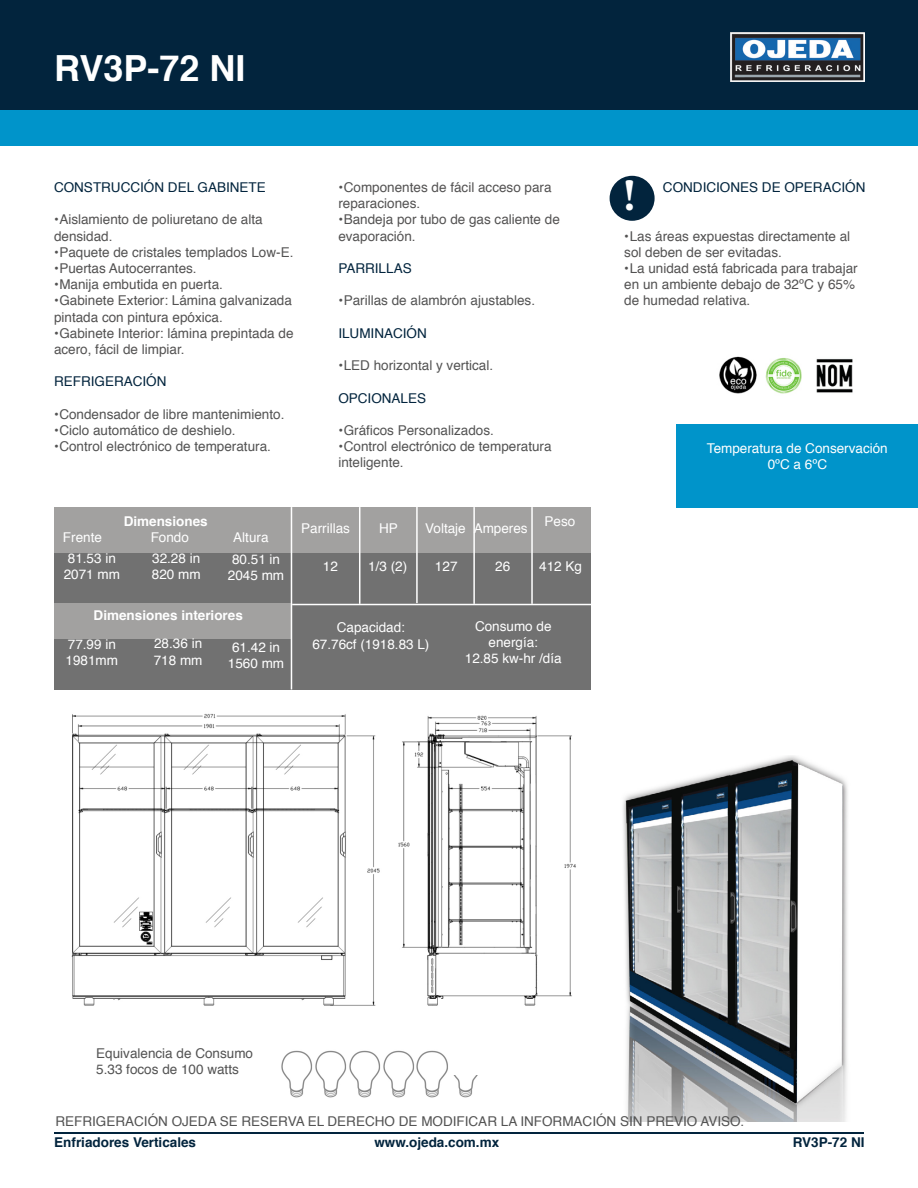
<style>
.page{position:relative;width:918px;height:1188px;background:#fff}
.page>*{position:absolute;margin:0;border:0;box-sizing:border-box;transform-origin:0 0}
.t1{font:700 45px "Minion Pro";color:#fff}
.t2{font:700 36px "Helvetica";color:#fff}
.t3{font:13.5px/16.2px "Helvetica";color:#535252}
.t4{font:13.5px/16.2px "Helvetica";color:#535353}
.t5{font:13.5px/16.2px "Helvetica";color:#fff;text-align:center}
.t6{font:13.5px "Helvetica";color:#02243d}
.t7{font:700 13.5px "Helvetica";color:#02243d}
.t8{font:700 13.5px "Helvetica";color:#fff}
</style>
<div class="page">
<div style="left:0;top:97px;width:918px;height:49px;background:#0094ca"></div>
<div style="left:0;top:0;width:918px;height:110px;background:#02243d"></div>
<hr style="left:54px;top:1132px;width:810px;height:2px;background:#02243d">
<div style="left:610px;top:176px;width:45px;height:45px;background:#02243d;border-radius:50%"></div>
<div style="left:54px;top:507px;width:537px;height:46px;background:#a2a1a0"></div>
<div style="left:54px;top:553px;width:537px;height:137px;background:#717171"></div>
<div style="left:54px;top:603px;width:237px;height:36px;background:#a2a1a0"></div>
<hr style="left:291px;top:507px;width:1px;height:183px;background:#fff">
<hr style="left:292px;top:604px;width:300px;height:1px;background:#fff">
<hr style="left:359px;top:507px;width:1px;height:97px;background:#fff">
<hr style="left:416px;top:506px;width:2px;height:97px;background:#fff">
<hr style="left:473px;top:507px;width:2px;height:97px;background:#fff">
<hr style="left:531px;top:507px;width:2px;height:97px;background:#fff">
<img style="left:71px;top:713px;width:505px;height:293px">
<img style="left:281px;top:1050px;width:167px;height:48px">
<img style="left:623px;top:755px;width:225px;height:366px">
<img style="left:453px;top:1075px;width:25px;height:23px">
<img style="left:730px;top:32px;width:134px;height:49px">
<img style="left:719px;top:356px;width:134px;height:38px">
<div style="left:677px;top:424px;width:241px;height:83px;background:#0094ca"></div>
<p class="t2" style="left:54px;top:39px;width:193px">RV3P-72 NI</p>
<p class="t6" style="left:54px;top:177px;width:213px">CONSTRUCCIÓN DEL GABINETE</p>
<p class="t3" style="left:54px;top:212px;width:210px">• Aislamiento de poliuretano de alta densidad.</p>
<p class="t3" style="left:54px;top:244px;width:241px">• Paquete de cristales templados Low-E.</p>
<p class="t3" style="left:54px;top:260px;width:144px">• Puertas Autocerrantes.</p>
<p class="t3" style="left:54px;top:277px;width:170px">• Manija embutida en puerta.</p>
<p class="t3" style="left:54px;top:293px;width:240px">• Gabinete Exterior: Lámina galvanizada pintada con pintura epóxica.</p>
<p class="t3" style="left:54px;top:325px;width:241px">• Gabinete Interior: lámina prepintada de acero, fácil de limpiar.</p>
<p class="t6" style="left:54px;top:371px;width:114px">REFRIGERACIÓN</p>
<p class="t4" style="left:54px;top:406px;width:232px">• Condensador de libre mantenimiento.</p>
<p class="t4" style="left:54px;top:422px;width:183px">• Ciclo automático de deshielo.</p>
<p class="t4" style="left:54px;top:439px;width:218px">• Control electrónico de temperatura.</p>
<p class="t3" style="left:338px;top:179px;width:215px">• Componentes de fácil acceso para reparaciones.</p>
<p class="t3" style="left:338px;top:212px;width:223px">• Bandeja por tubo de gas caliente de evaporación.</p>
<p class="t6" style="left:338px;top:258px;width:75px">PARRILLAS</p>
<p class="t4" style="left:338px;top:293px;width:198px">• Parillas de alambrón ajustables.</p>
<p class="t6" style="left:338px;top:323px;width:90px">ILUMINACIÓN</p>
<p class="t4" style="left:338px;top:358px;width:156px">• LED horizontal y vertical.</p>
<p class="t6" style="left:338px;top:387px;width:89px">OPCIONALES</p>
<p class="t4" style="left:338px;top:422px;width:157px">• Gráficos Personalizados.</p>
<p class="t4" style="left:338px;top:439px;width:215px">• Control electrónico de temperatura inteligente.</p>
<p class="t8" style="left:124px;top:510px;width:86px">Dimensiones</p>
<p class="t5" style="left:63px;top:529px;width:41px">Frente</p>
<p class="t5" style="left:151px;top:529px;width:40px">Fondo</p>
<p class="t5" style="left:233px;top:529px;width:37px">Altura</p>
<p class="t5" style="left:68px;top:550px;width:50px">81.53 in</p>
<p class="t5" style="left:64px;top:567px;width:58px">2071 mm</p>
<p class="t5" style="left:152px;top:550px;width:50px">32.28 in</p>
<p class="t5" style="left:152px;top:566px;width:50px">820 mm</p>
<p class="t5" style="left:232px;top:552px;width:50px">80.51 in</p>
<p class="t5" style="left:228px;top:568px;width:58px">2045 mm</p>
<p class="t8" style="left:94px;top:604px;width:151px">Dimensiones interiores</p>
<p class="t5" style="left:68px;top:636px;width:50px">77.99 in</p>
<p class="t5" style="left:66px;top:652px;width:54px">1981mm</p>
<p class="t5" style="left:154px;top:636px;width:50px">28.36 in</p>
<p class="t5" style="left:154px;top:652px;width:50px">718 mm</p>
<p class="t5" style="left:232px;top:640px;width:50px">61.42 in</p>
<p class="t5" style="left:228px;top:656px;width:58px">1560 mm</p>
<p class="t5" style="left:301px;top:521px;width:50px">Parrillas</p>
<p class="t5" style="left:379px;top:520px;width:20px">HP</p>
<p class="t5" style="left:425px;top:520px;width:42px">Voltaje</p>
<p class="t5" style="left:474px;top:520px;width:56px">Amperes</p>
<p class="t5" style="left:545px;top:513px;width:32px">Peso</p>
<p class="t5" style="left:323px;top:559px;width:17px">12</p>
<p class="t5" style="left:368px;top:559px;width:41px">1/3 (2)</p>
<p class="t5" style="left:435px;top:559px;width:24px">127</p>
<p class="t5" style="left:495px;top:558px;width:17px">26</p>
<p class="t5" style="left:539px;top:558px;width:44px">412 Kg</p>
<p class="t5" style="left:337px;top:620px;width:70px">Capacidad:</p>
<p class="t5" style="left:312px;top:636px;width:119px">67.76cf (1918.83 L)</p>
<p class="t5" style="left:475px;top:619px;width:78px">Consumo de energía:</p>
<p class="t5" style="left:465px;top:651px;width:98px">12.85 kw-hr /día</p>
<p class="t6" style="left:663px;top:177px;width:204px">CONDICIONES DE OPERACIÓN</p>
<p class="t3" style="left:624px;top:228px;width:228px">• Las áreas expuestas directamente al sol deben de ser evitadas.</p>
<p class="t3" style="left:624px;top:260px;width:235px">• La unidad está fabricada para trabajar en un ambiente debajo de 32ºC y 65% de humedad relativa.</p>
<p class="t1" style="left:623px;top:164px;width:14px">!</p>
<p class="t5" style="left:707px;top:441px;width:182px">Temperatura de Conservación</p>
<p class="t5" style="left:768px;top:457px;width:61px">0ºC a 6ºC</p>
<p class="t4" style="left:96px;top:1045px;width:158px">Equivalencia de Consumo</p>
<p class="t4" style="left:96px;top:1062px;width:144px">5.33 focos de 100 watts</p>
<p class="t4" style="left:55px;top:1113px;width:690px">REFRIGERACIÓN OJEDA SE RESERVA EL DERECHO DE MODIFICAR LA INFORMACIÓN SIN PREVIO AVISO.</p>
<p class="t7" style="left:54px;top:1131px;width:143px">Enfriadores Verticales</p>
<p class="t7" style="left:374px;top:1131px;width:126px">www.ojeda.com.mx</p>
<p class="t7" style="left:793px;top:1131px;width:73px">RV3P-72 NI</p>
</div>
